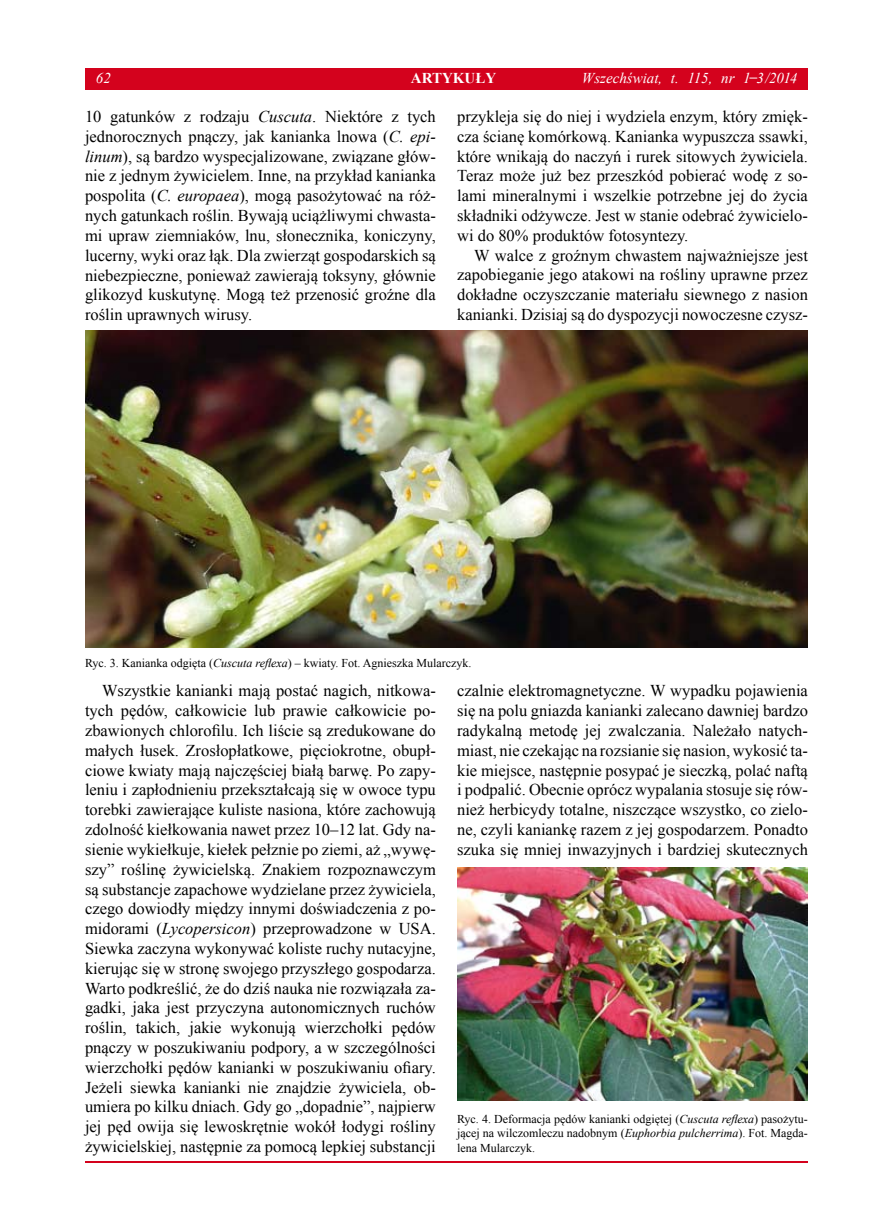
<style>
.page{position:relative;width:893px;height:1225px;background:#fff}
.page>*{position:absolute;margin:0;border:0;box-sizing:border-box;transform-origin:0 0}
.t1{font:16.5px/19.8px "Times New Roman";color:#000;text-align:justify}
.t2{font:italic 15px "Times New Roman";color:#fff}
.t3{font:700 15px "Times New Roman";color:#fff}
.t4{font:12px/14.4px "Times New Roman";color:#000;text-align:justify}
.s1{font-style:normal}
.s2{font-style:italic}
</style>
<div class="page">
<hr style="left:85px;top:1161px;width:723px;height:1px;background:#d4021d">
<img style="left:85px;top:330px;width:723px;height:317px">
<img style="left:457px;top:867px;width:351px;height:234px">
<div style="left:85px;top:68px;width:723px;height:21px;background:#d4021d"></div>
<p class="t2" style="left:96px;top:68px;width:16px">62</p>
<p class="t3" style="left:411px;top:68px;width:76px">ARTYKUŁY</p>
<p class="t2" style="left:582px;top:68px;width:217px">Wszechświat, t. 115, nr 1 <span class="s1">̶</span>3/2014</p>
<p class="t1" style="left:85px;top:106px;width:352px">10 gatunków z rodzaju <span class="s2">Cuscuta</span>. Niektóre z tych jednorocznych pnączy, jak kanianka lnowa (<span class="s2">C. epi&shy;linum</span>), są bardzo wyspecjalizowane, związane głów&shy;nie z jednym żywicielem. Inne, na przykład kanianka pospolita (<span class="s2">C. europaea</span>), mogą pasożytować na róż&shy;nych gatunkach roślin. Bywają uciążliwymi chwasta&shy;mi upraw ziemniaków, lnu, słonecznika, koniczyny, lucerny, wyki oraz łąk. Dla zwierząt gospodarskich są niebezpieczne, ponieważ zawierają toksyny, głównie glikozyd kuskutynę. Mogą też przenosić groźne dla roślin uprawnych wirusy.</p>
<p class="t1" style="left:457px;top:106px;width:352px">przykleja się do niej i wydziela enzym, który zmięk&shy;cza ścianę komórkową. Kanianka wypuszcza ssawki, które wnikają do naczyń i rurek sitowych żywiciela.<br>Teraz może już bez przeszkód pobierać wodę z so&shy;lami mineralnymi i wszelkie potrzebne jej do życia składniki odżywcze. Jest w stanie odebrać żywicielo&shy;wi do 80% produktów fotosyntezy.</p>
<p class="t1" style="left:457px;top:245px;width:352px;text-indent:17px">W walce z groźnym chwastem najważniejsze jest zapobieganie jego atakowi na rośliny uprawne przez dokładne oczyszczanie materiału siewnego z nasion kanianki. Dzisiaj są do dyspozycji nowoczesne czysz-</p>
<p class="t4" style="left:85px;top:656px;width:388px">Ryc. 3. Kanianka odgięta (<span class="s2">Cuscuta reflexa</span>) – kwiaty. Fot. Agnieszka Mularczyk.</p>
<p class="t1" style="left:85px;top:681px;width:352px;text-indent:17px">Wszystkie kanianki mają postać nagich, nitkowa&shy;tych pędów, całkowicie lub prawie całkowicie po&shy;zbawionych chlorofilu. Ich liście są zredukowane do małych łusek. Zrosłopłatkowe, pięciokrotne, obupł&shy;ciowe kwiaty mają najczęściej białą barwę. Po zapy&shy;leniu i zapłodnieniu przekształcają się w owoce typu torebki zawierające kuliste nasiona, które zachowują zdolność kiełkowania nawet przez 10–12 lat. Gdy na&shy;sienie wykiełkuje, kiełek pełznie po ziemi, aż „wywę&shy;szy” roślinę żywicielską. Znakiem rozpoznawczym są substancje zapachowe wydzielane przez żywiciela, czego dowiodły między innymi doświadczenia z po&shy;midorami (<span class="s2">Lycopersicon</span>) przeprowadzone w USA.<br>Siewka zaczyna wykonywać koliste ruchy nutacyjne, kierując się w stronę swojego przyszłego gospodarza.<br>Warto podkreślić, że do dziś nauka nie rozwiązała za&shy;gadki, jaka jest przyczyna autonomicznych ruchów roślin, takich, jakie wykonują wierzchołki pędów pnączy w poszukiwaniu podpory, a w szczególności wierzchołki pędów kanianki w poszukiwaniu ofiary.<br>Jeżeli siewka kanianki nie znajdzie żywiciela, ob&shy;umiera po kilku dniach. Gdy go „dopadnie”, najpierw jej pęd owija się lewoskrętnie wokół łodygi rośliny żywicielskiej, następnie za pomocą lepkiej substancji</p>
<p class="t1" style="left:457px;top:681px;width:352px">czalnie elektromagnetyczne. W wypadku pojawienia się na polu gniazda kanianki zalecano dawniej bardzo radykalną metodę jej zwalczania. Należało natych&shy;miast, nie czekając na rozsianie się nasion, wykosić ta&shy;kie miejsce, następnie posypać je sieczką, polać naftą i podpalić. Obecnie oprócz wypalania stosuje się rów&shy;nież herbicydy totalne, niszczące wszystko, co zielo&shy;ne, czyli kaniankę razem z jej gospodarzem. Ponadto szuka się mniej inwazyjnych i bardziej skutecznych</p>
<p class="t4" style="left:457px;top:1111px;width:352px">Ryc. 4. Deformacja pędów kanianki odgiętej (<span class="s2">Cuscuta reflexa</span>) pasożytu&shy;jącej na wilczomleczu nadobnym (<span class="s2">Euphorbia pulcherrima</span>). Fot. Magda&shy;lena Mularczyk.</p>
</div>
